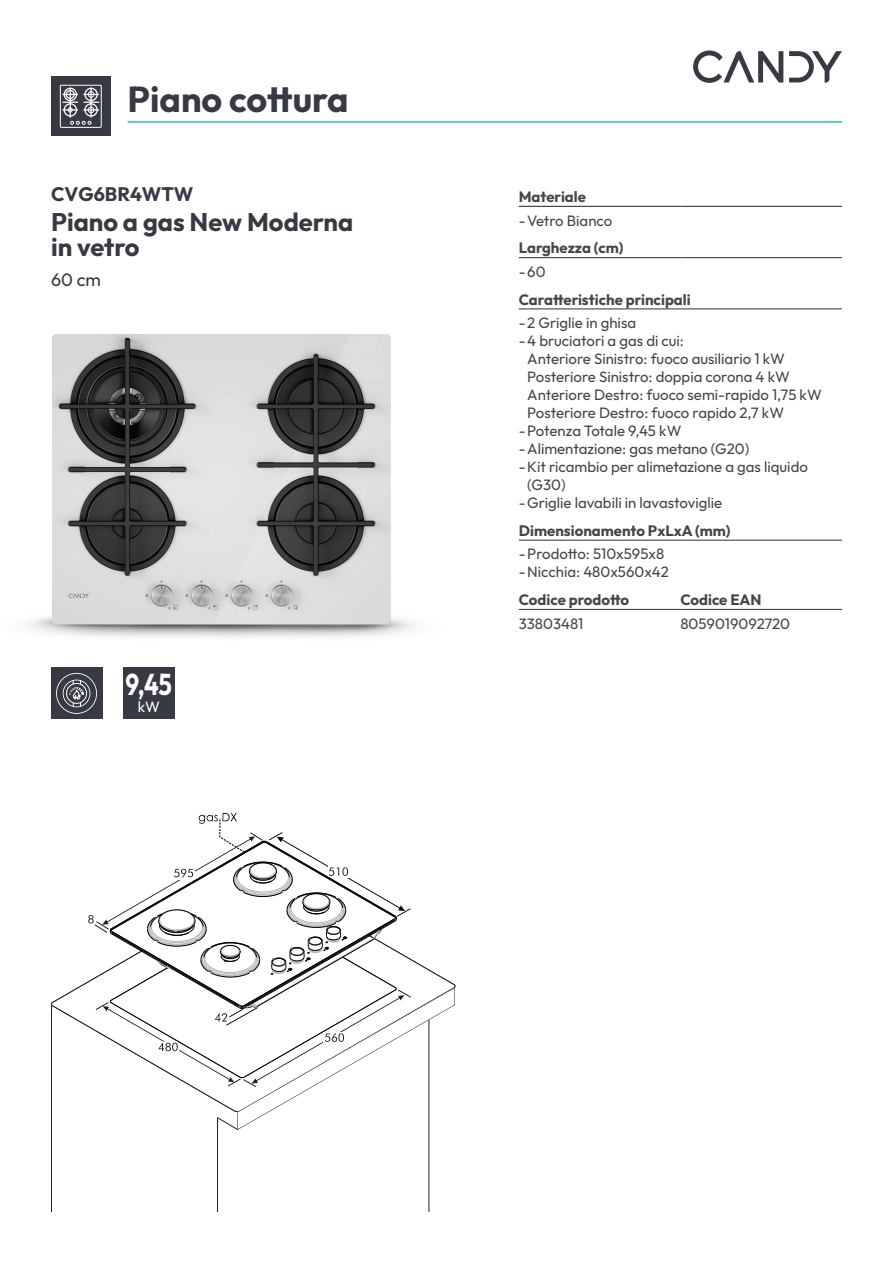
<style>
.page{position:relative;width:893px;height:1263px;background:#fff}
.page>*{position:absolute;margin:0;border:0;box-sizing:border-box;transform-origin:0 0}
.t1{font:700 36px "Outfit";color:#373a42}
._2024_Titoli_cyan_24-26_sx_bold{font:700 30px "Outfit";color:#fff;scale:.8 1}
._2024_Nome_Linea_grey_17-17_sx_bold{font:700 25.5px/25.5px "Outfit";color:#373a42}
._2024_Nome_gamma_13-13_grey_sx_bold{font:700 19.5px "Outfit";color:#373a42}
._2024_Sottotitolo_prodotto_12-14_grey_sx_{font:18px "Outfit";color:#373a42}
._2024_Codice_prezzo_8-10_sx_reg{font:15px/18px "Outfit";color:#454647}
._2024_Titolo_elenco_features_8-10_sx_bold{font:700 15px "Outfit";color:#454647}
._2024_Titoli_cyan_24-26_sx_bold-2{font:15px "Outfit";color:#fff}
</style>
<div class="page">
<svg style="left:789px;top:51px;width:53px;height:32px"></svg>
<svg style="left:693px;top:50px;width:90px;height:33px"></svg>
<hr style="left:128px;top:121px;width:714px;height:2px;background:#60c5c2">
<div style="left:51px;top:77px;width:60px;height:59px;background:#373a42"></div>
<div style="left:60px;top:85px;width:42px;height:43px;border:1px solid #fff"></div>
<svg style="left:63px;top:88px;width:36px;height:37px"></svg>
<img style="left:28px;top:617px;width:387px;height:83px">
<img style="left:52px;top:334px;width:339px;height:290px">
<div style="left:51px;top:668px;width:51px;height:51px;background:#373a42"></div>
<svg style="left:56px;top:673px;width:41px;height:41px"></svg>
<div style="left:123px;top:668px;width:51px;height:51px;background:#373a42"></div>
<hr style="left:519px;top:206px;width:161px;height:1px;background:#373a42">
<hr style="left:680px;top:206px;width:162px;height:1px;background:#373a42">
<hr style="left:519px;top:257px;width:161px;height:1px;background:#454647">
<hr style="left:680px;top:257px;width:162px;height:1px;background:#454647">
<hr style="left:519px;top:308px;width:161px;height:1px;background:#454647">
<hr style="left:680px;top:308px;width:162px;height:1px;background:#454647">
<hr style="left:519px;top:540px;width:161px;height:1px;background:#454647">
<hr style="left:680px;top:540px;width:162px;height:1px;background:#454647">
<hr style="left:519px;top:609px;width:161px;height:1px;background:#454647">
<hr style="left:680px;top:609px;width:162px;height:1px;background:#454647">
<hr style="left:51px;top:1006px;width:1px;height:206px;background:#231f20">
<hr style="left:429px;top:1002px;width:1px;height:210px;background:#231f20">
<hr style="left:217px;top:1118px;width:1px;height:94px;background:#231f20">
<svg style="left:88px;top:813px;width:367px;height:317px"></svg>
<h1 class="t1" style="left:128px;top:76px;width:222px">Piano cottura</h1>
<p class="_2024_Nome_gamma_13-13_grey_sx_bold" style="left:51px;top:181px;width:144px">CVG6BR4WTW</p>
<p class="_2024_Nome_Linea_grey_17-17_sx_bold" style="left:51px;top:210px;width:304px">Piano a gas New Moderna in vetro</p>
<p class="_2024_Sottotitolo_prodotto_12-14_grey_sx_" style="left:51px;top:268px;width:51px">60 cm</p>
<p class="_2024_Titoli_cyan_24-26_sx_bold" style="left:126px;top:664px;width:60px">9,45</p>
<p class="_2024_Titoli_cyan_24-26_sx_bold-2" style="left:138px;top:698px;width:24px">kW</p>
<p class="_2024_Titolo_elenco_features_8-10_sx_bold" style="left:519px;top:187px;width:69px">Materiale</p>
<p class="_2024_Codice_prezzo_8-10_sx_reg" style="left:519px;top:212px;width:95px">-Vetro Bianco</p>
<p class="_2024_Titolo_elenco_features_8-10_sx_bold" style="left:519px;top:238px;width:106px">Larghezza (cm)</p>
<p class="_2024_Codice_prezzo_8-10_sx_reg" style="left:519px;top:263px;width:28px">-60</p>
<p class="_2024_Titolo_elenco_features_8-10_sx_bold" style="left:519px;top:289px;width:173px">Caratteristiche principali</p>
<p class="_2024_Codice_prezzo_8-10_sx_reg" style="left:519px;top:314px;width:119px">-2 Griglie in ghisa</p>
<p class="_2024_Codice_prezzo_8-10_sx_reg" style="left:527px;top:332px;width:296px;text-indent:-9px">-4 bruciatori a gas di cui:<br>Anteriore Sinistro: fuoco ausiliario 1 kW Posteriore Sinistro: doppia corona 4 kW Anteriore Destro: fuoco semi-rapido 1,75 kW Posteriore Destro: fuoco rapido 2,7 kW</p>
<p class="_2024_Codice_prezzo_8-10_sx_reg" style="left:519px;top:422px;width:164px">-Potenza Totale 9,45 kW</p>
<p class="_2024_Codice_prezzo_8-10_sx_reg" style="left:519px;top:440px;width:232px">-Alimentazione: gas metano (G20)</p>
<p class="_2024_Codice_prezzo_8-10_sx_reg" style="left:527px;top:458px;width:282px;text-indent:-9px">-Kit ricambio per alimetazione a gas liquido (G30)</p>
<p class="_2024_Codice_prezzo_8-10_sx_reg" style="left:519px;top:494px;width:205px">-Griglie lavabili in lavastoviglie</p>
<p class="_2024_Titolo_elenco_features_8-10_sx_bold" style="left:519px;top:521px;width:213px">Dimensionamento PxLxA (mm)</p>
<p class="_2024_Codice_prezzo_8-10_sx_reg" style="left:519px;top:545px;width:147px">-Prodotto: 510x595x8</p>
<p class="_2024_Codice_prezzo_8-10_sx_reg" style="left:519px;top:563px;width:152px">-Nicchia: 480x560x42</p>
<p class="_2024_Titolo_elenco_features_8-10_sx_bold" style="left:519px;top:590px;width:112px">Codice prodotto</p>
<p class="_2024_Titolo_elenco_features_8-10_sx_bold" style="left:680px;top:590px;width:83px">Codice EAN</p>
<p class="_2024_Codice_prezzo_8-10_sx_reg" style="left:519px;top:615px;width:66px">33803481</p>
<p class="_2024_Codice_prezzo_8-10_sx_reg" style="left:680px;top:615px;width:111px">8059019092720</p>
</div>
